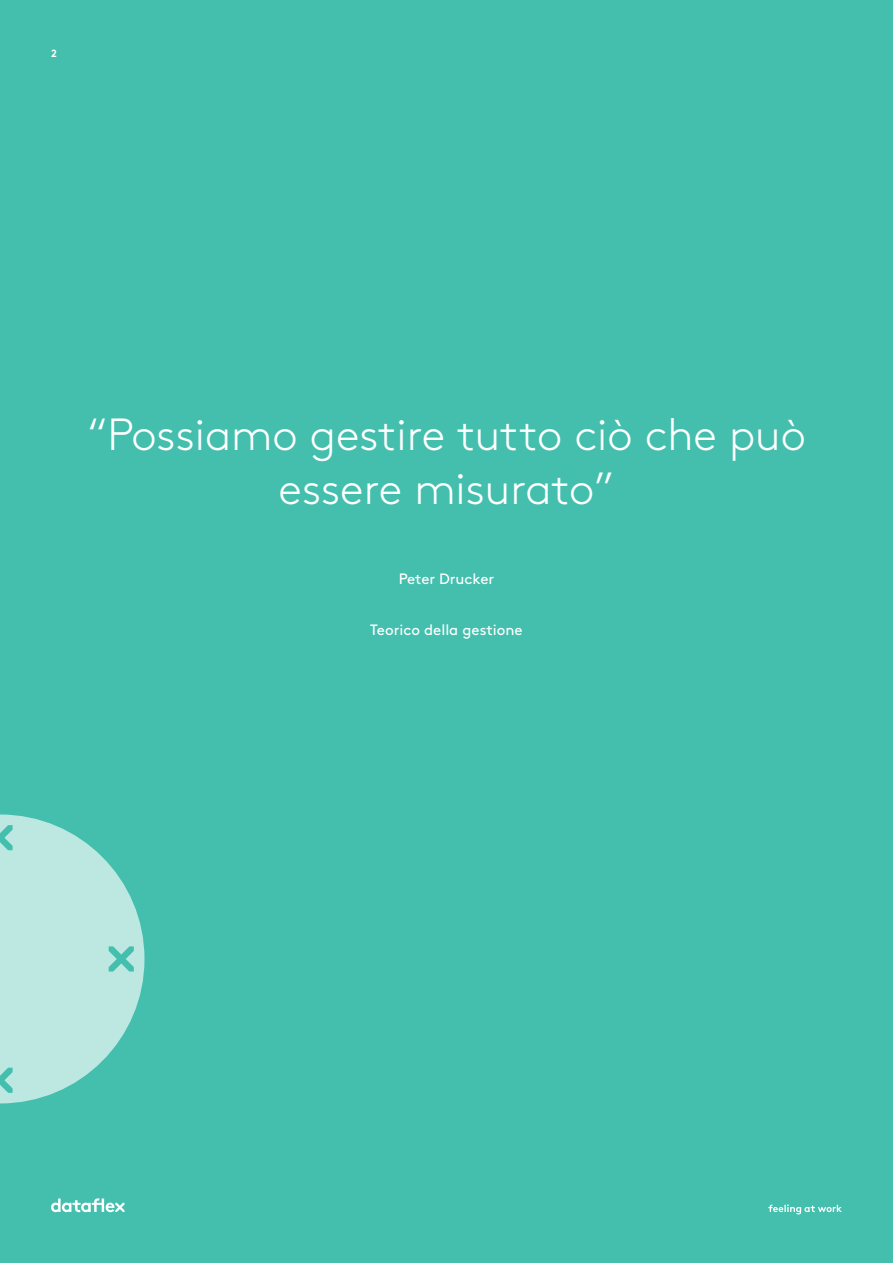
<style>
.page{position:relative;width:893px;height:1263px;background:#44bfae}
.page>*{position:absolute;margin:0;border:0;box-sizing:border-box;transform-origin:0 0}
.Intro_groot_light_wi{font:300 45px/54.2px "Brown";color:#fff;text-align:center}
.Broodtekst_wit{font:15px "Brown";color:#fff}
.t1{font:700 10.5px "Brown";color:#fff}
</style>
<div class="page">
<svg style="left:51px;top:1198px;width:74px;height:14px"></svg>
<svg style="left:768px;top:1204px;width:74px;height:10px"></svg>
<svg style="left:0;top:814px;width:144px;height:289px"></svg>
<p class="t1" style="left:51px;top:45px;width:7px">2</p>
<p class="Intro_groot_light_wi" style="left:87px;top:404px;width:720px">“Possiamo gestire tutto ciò che può essere misurato”</p>
<p class="Broodtekst_wit" style="left:399px;top:567px;width:97px">Peter Drucker</p>
<p class="Broodtekst_wit" style="left:370px;top:618px;width:154px">Teorico della gestione</p>
</div>
